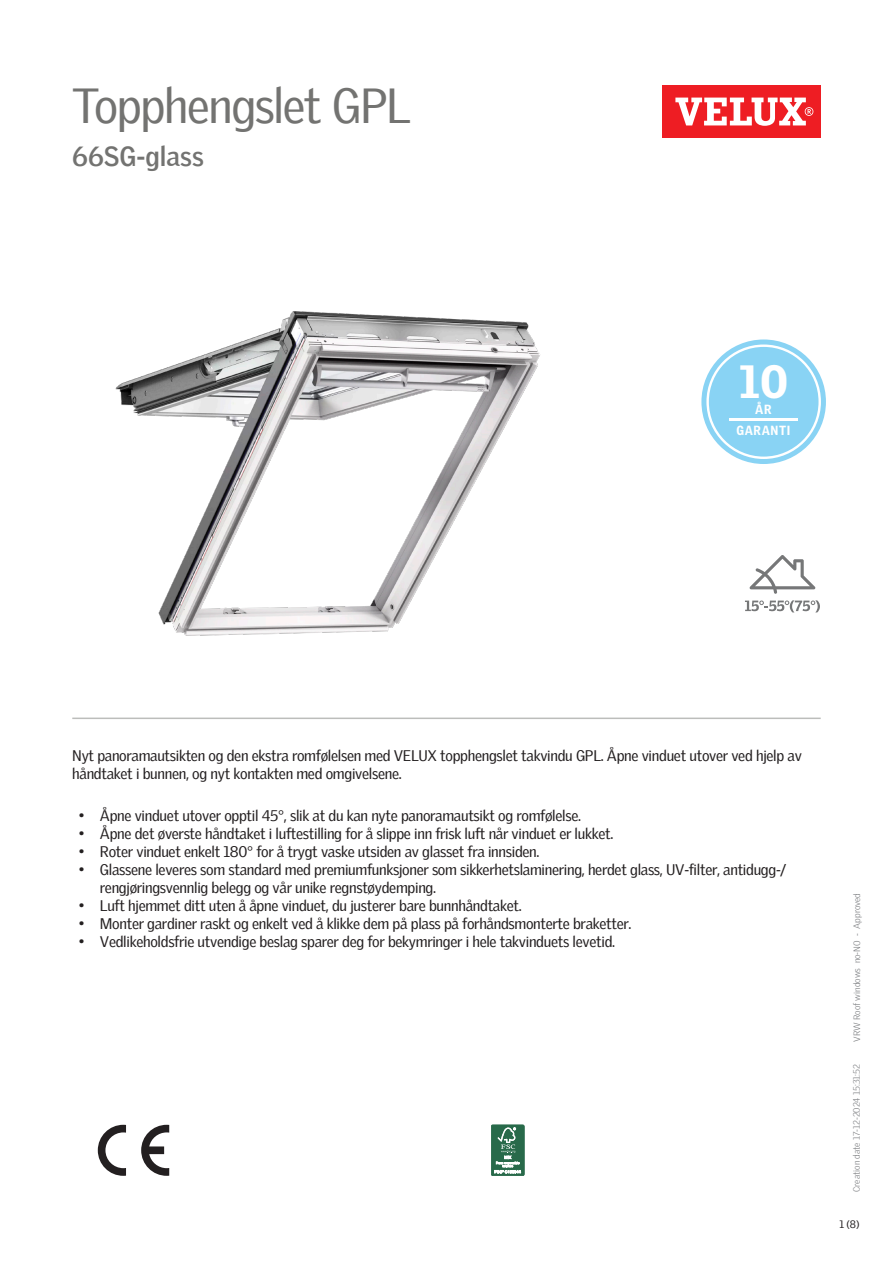
<style>
.page{position:relative;width:893px;height:1263px;background:#fff}
.page>*{position:absolute;margin:0;border:0;box-sizing:border-box;transform-origin:0 0}
.Headline{font:48px "Velux Gothic";letter-spacing:-.03em;color:#737371}
.t1{font:900 45.3px "Velux Gothic";color:#fff}
.t2{font:700 27px "Velux Gothic";color:#737371}
.Body_Regular{font:15px/18px "Velux Gothic";letter-spacing:-.02em;color:#231f20}
.t3{font:900 12.9px "Velux Gothic";letter-spacing:.05em;color:#fff;scale:.93 1}
.t4{font:10.5px "Velux Gothic";color:#231f20}
.t5{font:300 9px "Velux Gothic";color:#7c7e81}
</style>
<div class="page">
<div style="left:662px;top:85px;width:159px;height:53px;background:#ee1d23"></div>
<svg style="left:675px;top:98px;width:138px;height:28px"></svg>
<hr style="left:72px;top:717px;width:749px;height:2px;background:#bcbdbb">
<svg style="left:749px;top:555px;width:66px;height:39px"></svg>
<svg style="left:745px;top:600px;width:75px;height:12px"></svg>
<svg style="left:141px;top:1125px;width:28px;height:51px"></svg>
<svg style="left:98px;top:1125px;width:28px;height:51px"></svg>
<svg style="left:491px;top:1125px;width:33px;height:51px"></svg>
<div style="left:491px;top:1125px;width:33px;height:51px;border:1px solid #286a4a;border-radius:2px"></div>
<svg style="left:495px;top:1127px;width:26px;height:46px"></svg>
<svg style="left:701px;top:339px;width:125px;height:125px"></svg>
<div style="left:709px;top:347px;width:109px;height:110px;background:#89d3f4;border-radius:50%"></div>
<hr style="left:729px;top:419px;width:69px;height:2px;background:#fff">
<img style="left:115px;top:311px;width:425px;height:325px">
<p class="Headline" style="left:72px;top:69px;width:340px">Topphengslet GPL</p>
<p class="t2" style="left:72px;top:136px;width:133px">66SG-glass</p>
<p class="t1" style="left:739px;top:353px;width:50px">10</p>
<p class="t3" style="left:736px;top:422px;width:60px">GARANTI</p>
<p class="t3" style="left:755px;top:401px;width:19px">ÅR</p>
<p class="Body_Regular" style="left:72px;top:745px;width:731px">Nyt panoramautsikten og den ekstra romfølelsen med VELUX topphengslet takvindu GPL. Åpne vinduet utover ved hjelp av håndtaket i bunnen, og nyt kontakten med omgivelsene.</p>
<p class="Body_Regular" style="left:79px;top:805px;width:504px">• Åpne vinduet utover opptil 45°, slik at du kan nyte panoramautsikt og romfølelse.</p>
<p class="Body_Regular" style="left:79px;top:823px;width:536px">• Åpne det øverste håndtaket i luftestilling for å slippe inn frisk luft når vinduet er lukket.</p>
<p class="Body_Regular" style="left:79px;top:841px;width:462px">• Roter vinduet enkelt 180° for å trygt vaske utsiden av glasset fra innsiden.</p>
<p class="Body_Regular" style="left:100px;top:859px;width:688px;text-indent:-21px">• Glassene leveres som standard med premiumfunksjoner som sikkerhetslaminering, herdet glass, UV-filter, antidugg-/ rengjøringsvennlig belegg og vår unike regnstøydemping.</p>
<p class="Body_Regular" style="left:79px;top:895px;width:444px">• Luft hjemmet ditt uten å åpne vinduet, du justerer bare bunnhåndtaket.</p>
<p class="Body_Regular" style="left:79px;top:913px;width:554px">• Monter gardiner raskt og enkelt ved å klikke dem på plass på forhåndsmonterte braketter.</p>
<p class="Body_Regular" style="left:79px;top:931px;width:538px">• Vedlikeholdsfrie utvendige beslag sparer deg for bekymringer i hele takvinduets levetid.</p>
<p class="t5" style="left:850px;top:1042px;width:150px;rotate:-90deg">VRW Roof windows no-NO - Approved</p>
<p class="t5" style="left:850px;top:1192px;width:129px;rotate:-90deg">Creation date 17-12-2024 15:31:52</p>
<p class="t4" style="left:839px;top:1216px;width:22px">1 (8)</p>
</div>
